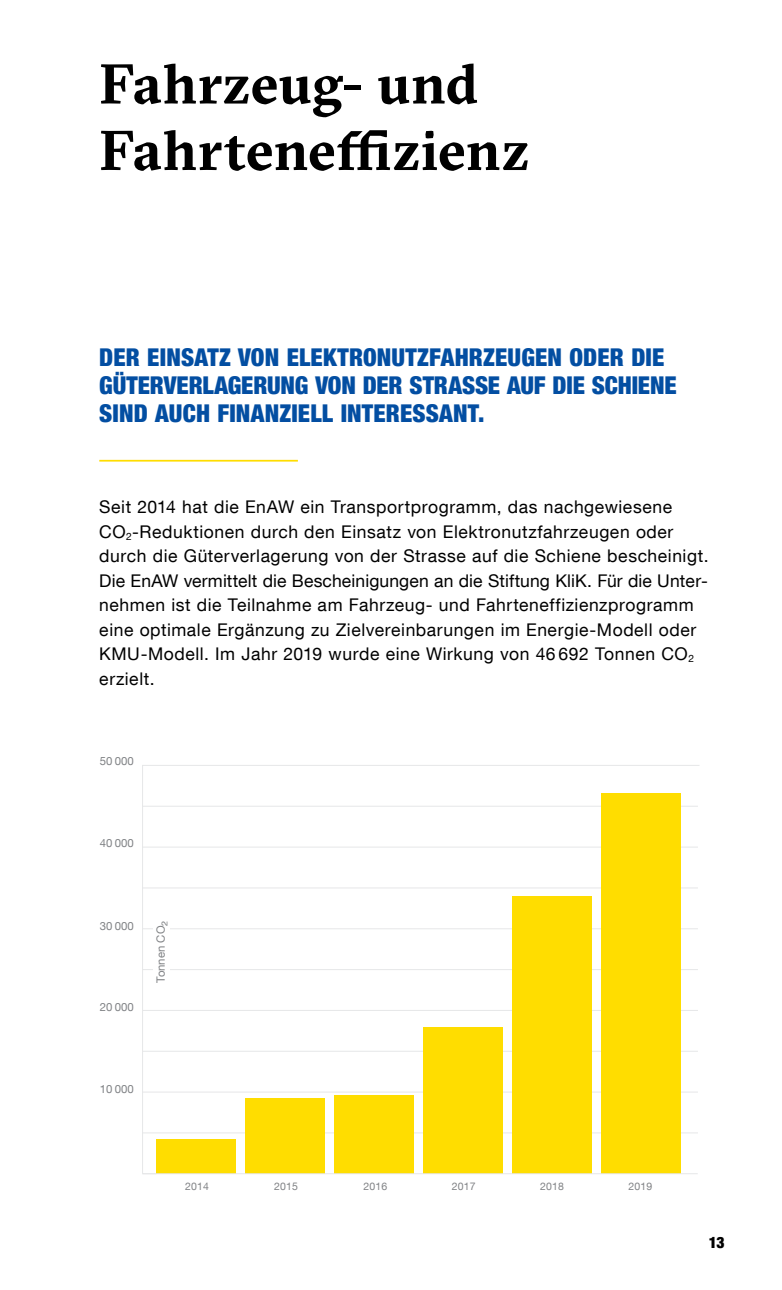
<style>
.page{position:relative;width:782px;height:1290px;background:#fff}
.page>*{position:absolute;margin:0;border:0;box-sizing:border-box;transform-origin:0 0}
.t1{font:700 56px/66.5px "GT Sectra";letter-spacing:.005em;color:#000}
.t2{font:900 condensed 24.5px/28px "Helvetica Neue LT Com";letter-spacing:.005em;color:#034ea2}
.t3{font:17.5px/24.5px "Helvetica Neue LT Com";letter-spacing:.03em;color:#000}
.t4{font:900 condensed 15.75px "Helvetica Neue LT Com";color:#000}
.t5{font:14px "Helvetica Neue LT Com";color:#808285}
.t6{font:11.38px "Helvetica Neue LT Com";color:#808285}
.t7{font:10.5px "Helvetica Neue LT Com";letter-spacing:.015em;color:#808285}
</style>
<div class="page">
<svg style="left:142px;top:765px;width:558px;height:409px"></svg>
<div style="left:511px;top:896px;width:80px;height:278px;background:#fd0"></div>
<div style="left:423px;top:1027px;width:79px;height:147px;background:#fd0"></div>
<div style="left:334px;top:1095px;width:80px;height:79px;background:#fd0"></div>
<div style="left:245px;top:1098px;width:80px;height:76px;background:#fd0"></div>
<div style="left:156px;top:1139px;width:80px;height:35px;background:#fd0"></div>
<div style="left:601px;top:793px;width:79px;height:381px;background:#fd0"></div>
<hr style="left:142px;top:1173px;width:555px;height:1px;background:#e6e7e8">
<div style="left:153px;top:916px;width:17px;height:70px;background:#fff"></div>
<hr style="left:99px;top:460px;width:199px;height:2px;background:#fd0">
<h1 class="t1" style="left:99px;top:51px;width:431px">Fahrzeug- und<br>Fahrteneffizienz</h1>
<h2 class="t2" style="left:99px;top:343px;width:578px">DER EINSATZ VON ELEKTRONUTZFAHRZEUGEN ODER DIE<br>GÜTERVERLAGERUNG VON DER STRASSE AUF DIE SCHIENE<br>SIND AUCH FINANZIELL INTERESSANT.</h2>
<p class="t3" style="left:99px;top:494px;width:610px">Seit 2014 hat die EnAW ein Transportprogramm, das nachgewiesene CO<sub>2</sub>-Reduktionen durch den Einsatz von Elektronutzfahrzeugen oder durch die Güterverlagerung von der Strasse auf die Schiene bescheinigt.<br>Die EnAW vermittelt die Bescheinigungen an die Stiftung KliK. Für die Unter&shy;nehmen ist die Teilnahme am Fahrzeug- und Fahrteneffizienzprogramm eine optimale Ergänzung zu Zielvereinbarungen im Energie-Modell oder KMU-Modell. Im Jahr 2019 wurde eine Wirkung von 46 692 Tonnen CO<sub>2 </sub>erzielt.</p>
<p class="t6" style="left:100px;top:754px;width:35px">50 000</p>
<p class="t6" style="left:100px;top:836px;width:35px">40 000</p>
<p class="t6" style="left:100px;top:919px;width:35px">30 000</p>
<p class="t6" style="left:100px;top:1000px;width:35px">20 000</p>
<p class="t5" style="left:158px;top:926px;width:6px;rotate:-90deg">²</p>
<p class="t6" style="left:154px;top:983px;width:58px;rotate:-90deg">Tonnen CO</p>
<p class="t6" style="left:100px;top:1082px;width:35px">10 000</p>
<p class="t7" style="left:185px;top:1180px;width:25px">2014</p>
<p class="t7" style="left:274px;top:1180px;width:25px">2015</p>
<p class="t7" style="left:363px;top:1180px;width:25px">2016</p>
<p class="t7" style="left:451px;top:1180px;width:25px">2017</p>
<p class="t7" style="left:540px;top:1180px;width:25px">2018</p>
<p class="t7" style="left:628px;top:1180px;width:25px">2019</p>
<p class="t4" style="left:708px;top:1233px;width:17px">13</p>
</div>
